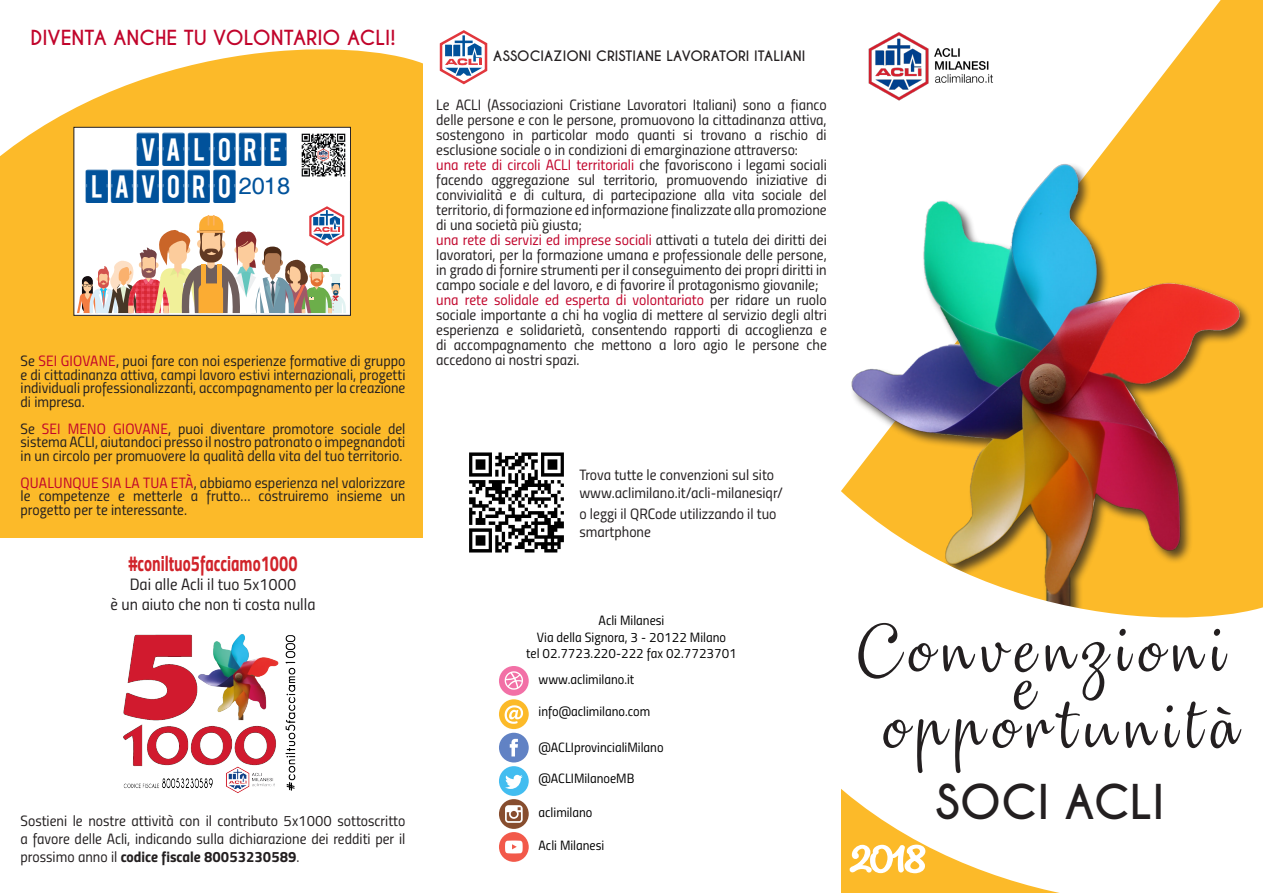
<style>
.page{position:relative;width:1263px;height:893px;background:#fff}
.page>*{position:absolute;margin:0;border:0;box-sizing:border-box;transform-origin:0 0}
.t1{font:64.5px "Dulcelin";letter-spacing:.13em;color:#231f20}
.t2{font:700 45px "Caviar Dreams";color:#231f20}
.t3{font:43.35px/37.3px "calendarnotetfb";color:#01529b;text-align:right}
.t4{font:21.75px "Titillium Bold Upright";color:#d1232a;scale:.76 1}
.t5{font:700 19.5px "Caviar Dreams";color:#c1042b}
.t6{font:16.5px "Titillium Regular Upright";color:#231f20}
.t7{font:15px/15px "Titillium Regular Upright";color:#231f20;text-align:justify}
._03_-_APERTURA_TESTO{font:13.5px "Titillium Regular Upright";color:#000}
.t8{font:700 13.5px "Caviar Dreams";color:#231f20}
.s1{color:#c1042b}
.s2{font-family:"Titillium Bold Upright"}
</style>
<div class="page">
<svg style="left:841px;top:789px;width:219px;height:104px"></svg>
<svg style="left:1112px;top:0;width:151px;height:140px;fill:#fcba29"></svg>
<img style="left:842px;top:140px;width:421px;height:350px">
<svg style="left:841px;top:490px;width:422px;height:128px;fill:#fcba29"></svg>
<img style="left:868px;top:32px;width:125px;height:69px">
<svg style="left:439px;top:30px;width:49px;height:55px"></svg>
<svg style="left:841px;top:835px;width:86px;height:40px"></svg>
<div style="left:499px;top:733px;width:30px;height:29px;background:#6182c4;border-radius:50%"></div>
<svg style="left:510px;top:739px;width:8px;height:17px"></svg>
<div style="left:499px;top:666px;width:30px;height:30px;background:#f270a6;border-radius:50%"></div>
<svg style="left:505px;top:671px;width:18px;height:19px"></svg>
<div style="left:499px;top:766px;width:30px;height:30px;background:#42bdf0;border-radius:50%"></div>
<svg style="left:505px;top:775px;width:18px;height:14px"></svg>
<div style="left:499px;top:832px;width:30px;height:30px;background:#f2594a;border-radius:50%"></div>
<svg style="left:505px;top:840px;width:18px;height:13px"></svg>
<div style="left:499px;top:699px;width:30px;height:30px;background:#fcba29;border-radius:50%"></div>
<svg style="left:505px;top:705px;width:18px;height:19px"></svg>
<div style="left:499px;top:799px;width:30px;height:30px;background:#874d2e;border-radius:50%"></div>
<svg style="left:505px;top:805px;width:18px;height:18px"></svg>
<img style="left:124px;top:634px;width:172px;height:159px">
<div style="left:0;top:0;width:422px;height:538px;background:#fcba29"></div>
<div style="left:74px;top:127px;width:276px;height:188px;background:#fff"></div>
<div style="left:74px;top:127px;width:277px;height:189px;border:1px solid #231f20"></div>
<svg style="left:77px;top:206px;width:269px;height:108px"></svg>
<img style="left:301px;top:176px;width:45px;height:1px">
<svg style="left:0;top:0;width:423px;height:176px;fill:#fff"></svg>
<img style="left:469px;top:452px;width:95px;height:101px">
<p class="t5" style="left:30px;top:26px;width:367px">DIVENTA ANCHE TU VOLONTARIO ACLI!</p>
<h3 class="t3" style="left:86px;top:133px;width:206px">VALORE<br>LAVORO<sup>2018</sup></h3>
<p class="t7" style="left:21px;top:353px;width:386px;line-height:13.5px">Se <span class="s1">SEI GIOVANE</span>, puoi fare con noi esperienze formative di gruppo e di cittadinanza attiva, campi lavoro estivi internazionali, progetti individuali professionalizzanti, accompagnamento per la creazione di impresa.</p>
<p class="t7" style="left:21px;top:421px;width:386px;line-height:13.5px">Se <span class="s1">SEI MENO GIOVANE</span>, puoi diventare promotore sociale del sistema ACLI, aiutandoci presso il nostro patronato o impegnandoti in un circolo per promuovere la qualità della vita del tuo territorio.</p>
<p class="t7" style="left:21px;top:475px;width:386px;line-height:13.5px"><span class="s1">QUALUNQUE SIA LA TUA ETÀ</span>, abbiamo esperienza nel valorizzare le competenze e metterle a frutto… costruiremo insieme un progetto per te interessante.</p>
<p class="t4" style="left:128px;top:546px;width:224px">#coniltuo5facciamo1000</p>
<p class="t6" style="left:130px;top:572px;width:168px">Dai alle Acli il tuo 5x1000</p>
<p class="t6" style="left:110px;top:592px;width:207px">è un aiuto che non ti costa nulla</p>
<p class="t7" style="left:21px;top:810px;width:386px;line-height:18px">Sostieni le nostre attività con il contributo 5x1000 sottoscritto a favore delle Acli, indicando sulla dichiarazione dei redditi per il prossimo anno il <span class="s2">codice fiscale 80053230589</span>.</p>
<p class="t8" style="left:493px;top:48px;width:314px">ASSOCIAZIONI CRISTIANE LAVORATORI ITALIANI</p>
<p class="t7" style="left:436px;top:96px;width:392px">Le ACLI (Associazioni Cristiane Lavoratori Italiani) sono a fianco delle persone e con le persone, promuovono la cittadinanza attiva, sostengono in particolar modo quanti si trovano a rischio di esclusione sociale o in condizioni di emarginazione attraverso:</p>
<p class="t7" style="left:436px;top:156px;width:392px"><span class="s1">una rete di circoli ACLI territoriali</span> che favoriscono i legami sociali facendo aggregazione sul territorio, promuovendo iniziative di convivialità e di cultura, di partecipazione alla vita sociale del territorio, di formazione ed informazione finalizzate alla promozione di una società più giusta;</p>
<p class="t7" style="left:436px;top:231px;width:392px"><span class="s1">una rete di servizi ed imprese sociali</span> attivati a tutela dei diritti dei lavoratori, per la formazione umana e professionale delle persone, in grado di fornire strumenti per il conseguimento dei propri diritti in campo sociale e del lavoro, e di favorire il protagonismo giovanile;</p>
<p class="t7" style="left:436px;top:291px;width:392px"><span class="s1">una rete solidale ed esperta di volontariato</span> per ridare un ruolo sociale importante a chi ha voglia di mettere al servizio degli altri esperienza e solidarietà, consentendo rapporti di accoglienza e di accompagnamento che mettono a loro agio le persone che accedono ai nostri spazi.</p>
<p class="t7" style="left:579px;top:467px;width:196px">Trova tutte le convenzioni sul sito</p>
<p class="t7" style="left:579px;top:485px;width:205px">www.aclimilano.it/acli-milanesiqr/</p>
<p class="t7" style="left:579px;top:504px;width:199px;line-height:18px">o leggi il QRCode utilizzando il tuo smartphone</p>
<p class="_03_-_APERTURA_TESTO" style="left:599px;top:611px;width:67px">Acli Milanesi</p>
<p class="_03_-_APERTURA_TESTO" style="left:537px;top:627px;width:191px">Via della Signora, 3 - 20122 Milano</p>
<p class="_03_-_APERTURA_TESTO" style="left:526px;top:644px;width:212px">tel 02.7723.220-222 fax 02.7723701</p>
<p class="_03_-_APERTURA_TESTO" style="left:539px;top:669px;width:97px">www.aclimilano.it</p>
<p class="_03_-_APERTURA_TESTO" style="left:539px;top:702px;width:113px">info@aclimilano.com</p>
<p class="_03_-_APERTURA_TESTO" style="left:539px;top:737px;width:126px">@ACLIprovincialiMilano</p>
<p class="_03_-_APERTURA_TESTO" style="left:539px;top:768px;width:97px">@ACLIMilanoeMB</p>
<p class="_03_-_APERTURA_TESTO" style="left:539px;top:802px;width:55px">aclimilano</p>
<p class="_03_-_APERTURA_TESTO" style="left:539px;top:835px;width:67px">Acli Milanesi</p>
<p class="t1" style="left:858px;top:609px;width:370px">Convenzioni</p>
<p class="t1" style="left:1015px;top:647px;width:23px">e</p>
<p class="t1" style="left:885px;top:686px;width:356px">opportunità</p>
<p class="t2" style="left:935px;top:774px;width:230px">SOCI ACLI</p>
</div>
